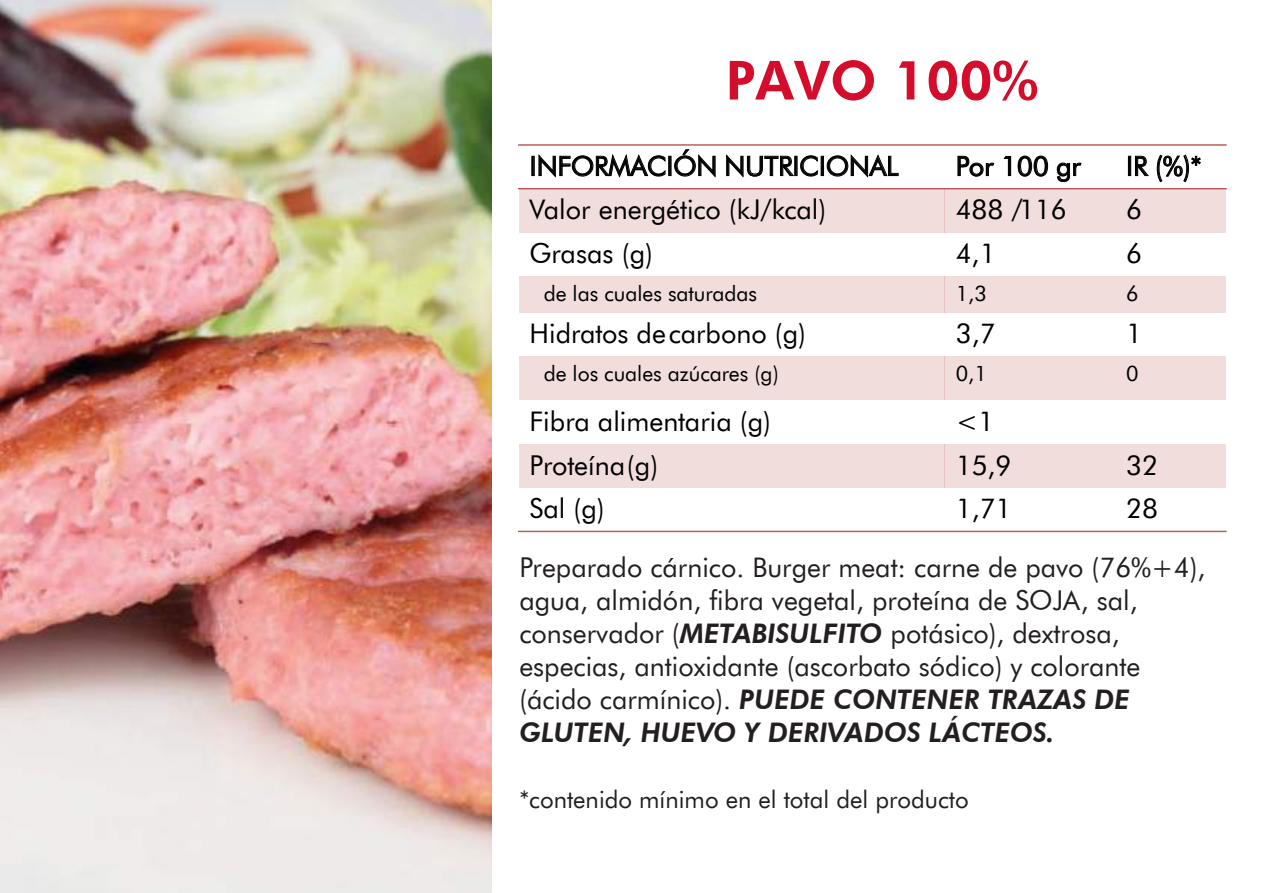
<style>
.page{position:relative;width:1263px;height:893px;background:#fff}
.page>*{position:absolute;margin:0;border:0;box-sizing:border-box;transform-origin:0 0}
.t1{font:800 54px "Futura BT";color:#d30d2b}
.t2{font:27px/33px "Futura BT";color:#231f20}
.t3{font:27px "Futura BT";color:#000001}
.t4{font:24px "Futura BT";color:#231f20}
.t5{font:21px "Futura BT";color:#000001}
.s1{font-weight:800;font-style:italic}
</style>
<div class="page">
<div style="left:519px;top:189px;width:426px;height:43px;background:#f1dddc"></div>
<div style="left:945px;top:189px;width:170px;height:43px;background:#f1dddc"></div>
<div style="left:1115px;top:189px;width:111px;height:43px;background:#f1dddc"></div>
<div style="left:519px;top:276px;width:426px;height:36px;background:#f1dddc"></div>
<div style="left:945px;top:276px;width:170px;height:36px;background:#f1dddc"></div>
<div style="left:1115px;top:276px;width:111px;height:36px;background:#f1dddc"></div>
<div style="left:519px;top:356px;width:426px;height:44px;background:#f1dddc"></div>
<div style="left:945px;top:356px;width:170px;height:44px;background:#f1dddc"></div>
<div style="left:1115px;top:356px;width:111px;height:44px;background:#f1dddc"></div>
<div style="left:519px;top:444px;width:426px;height:44px;background:#f1dddc"></div>
<div style="left:945px;top:444px;width:170px;height:44px;background:#f1dddc"></div>
<div style="left:1115px;top:444px;width:111px;height:44px;background:#f1dddc"></div>
<hr style="left:519px;top:188px;width:707px;height:1px;background:#bd5654">
<hr style="left:519px;top:144px;width:707px;height:2px;background:#bd5654">
<hr style="left:519px;top:531px;width:707px;height:1px;background:#bd5654">
<svg style="left:538px;top:154px;width:128px;height:24px"></svg>
<div style="left:668px;top:156px;width:3px;height:20px;border:1px solid #000001"></div>
<svg style="left:674px;top:149px;width:42px;height:29px"></svg>
<svg style="left:726px;top:154px;width:92px;height:24px"></svg>
<div style="left:821px;top:156px;width:3px;height:20px;border:1px solid #000001"></div>
<svg style="left:826px;top:154px;width:73px;height:24px"></svg>
<svg style="left:957px;top:155px;width:38px;height:22px"></svg>
<svg style="left:1003px;top:156px;width:8px;height:20px"></svg>
<svg style="left:1017px;top:155px;width:31px;height:22px"></svg>
<svg style="left:1056px;top:162px;width:26px;height:20px"></svg>
<div style="left:1128px;top:156px;width:3px;height:20px;border:1px solid #000001"></div>
<svg style="left:1135px;top:155px;width:14px;height:21px"></svg>
<svg style="left:1156px;top:154px;width:45px;height:28px"></svg>
<img style="left:0;top:0;width:492px;height:893px">
<h1 class="t1" style="left:725px;top:48px;width:314px">PAVO 100%</h1>
<p class="t3" style="left:530px;top:150px;width:370px">INFORMACIÓN NUTRICIONAL</p>
<p class="t3" style="left:956px;top:150px;width:127px">Por 100 gr</p>
<p class="t3" style="left:1126px;top:150px;width:77px">IR (%)*</p>
<p class="t3" style="left:530px;top:193px;width:298px">Valor energético (kJ/kcal)</p>
<p class="t3" style="left:956px;top:193px;width:113px">488 /116</p>
<p class="t3" style="left:1126px;top:193px;width:17px">6</p>
<p class="t3" style="left:530px;top:237px;width:125px">Grasas (g)</p>
<p class="t3" style="left:956px;top:237px;width:41px">4,1</p>
<p class="t3" style="left:1126px;top:237px;width:17px">6</p>
<p class="t5" style="left:544px;top:281px;width:215px">de las cuales saturadas</p>
<p class="t5" style="left:956px;top:281px;width:33px">1,3</p>
<p class="t5" style="left:1126px;top:281px;width:14px">6</p>
<p class="t3" style="left:530px;top:317px;width:278px">Hidratos decarbono (g)</p>
<p class="t3" style="left:956px;top:317px;width:41px">3,7</p>
<p class="t3" style="left:1126px;top:317px;width:17px">1</p>
<p class="t5" style="left:544px;top:361px;width:237px">de los cuales azúcares (g)</p>
<p class="t5" style="left:956px;top:361px;width:33px">0,1</p>
<p class="t5" style="left:1126px;top:361px;width:14px">0</p>
<p class="t3" style="left:530px;top:405px;width:243px">Fibra alimentaria (g)</p>
<p class="t3" style="left:956px;top:405px;width:40px">&lt;1</p>
<p class="t3" style="left:530px;top:448px;width:130px">Proteína(g)</p>
<p class="t3" style="left:956px;top:448px;width:57px">15,9</p>
<p class="t3" style="left:1126px;top:448px;width:33px">32</p>
<p class="t3" style="left:530px;top:492px;width:77px">Sal (g)</p>
<p class="t3" style="left:956px;top:492px;width:57px">1,71</p>
<p class="t3" style="left:1126px;top:492px;width:33px">28</p>
<p class="t2" style="left:519px;top:551px;width:687px">Preparado cárnico. Burger meat: carne de pavo (76%+4), agua, almidón, fibra vegetal, proteína de SOJA, sal, conservador (<span class="s1">METABISULFITO</span> potásico), dextrosa, especias, antioxidante (ascorbato sódico) y colorante (ácido carmínico). <span class="s1">PUEDE CONTENER TRAZAS DE GLUTEN, HUEVO Y DERIVADOS LÁCTEOS.</span></p>
<p class="t4" style="left:519px;top:785px;width:451px">*contenido mínimo en el total del producto</p>
</div>
